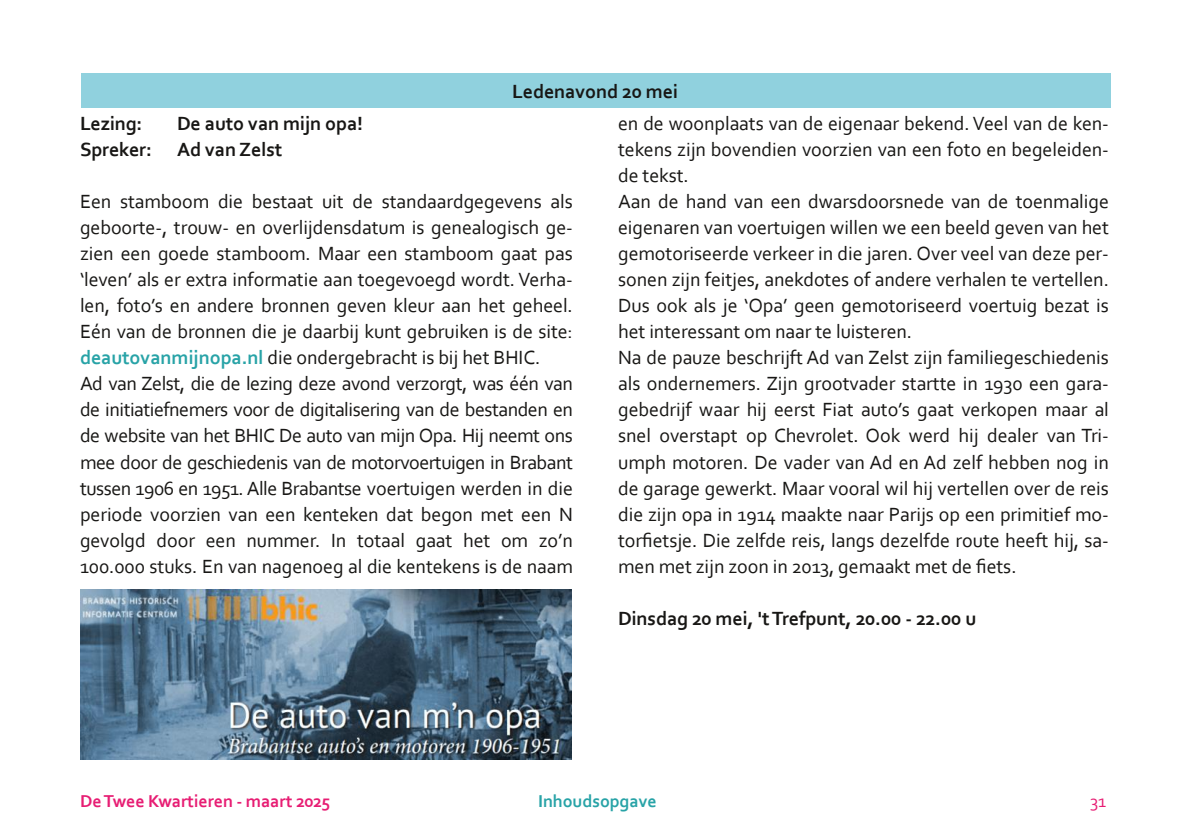
<style>
.page{position:relative;width:1191px;height:840px;background:#fff}
.page>*{position:absolute;margin:0;border:0;box-sizing:border-box;transform-origin:0 0}
.t1{font:20px/26px "Corbel";letter-spacing:-.005em;color:#181715}
.t2{font:700 20px "Corbel";letter-spacing:-.005em;color:#181715}
.t3{font:700 18px "Corbel";letter-spacing:-.005em;color:#e71d73}
.t4{font:700 18px "Corbel";letter-spacing:-.005em;color:#28a3a7}
.t5{font:18px "Corbel";color:#e71d73}
.s1{font-weight:700;color:#28a3a7}
</style>
<div class="page">
<div style="left:82px;top:74px;width:1029px;height:34px;background:#90d1de"></div>
<img style="left:80px;top:589px;width:491px;height:170px">
<p class="t2" style="left:512px;top:83px;width:167px">Ledenavond 20 mei</p>
<p class="t2" style="left:80px;top:115px;width:64px">Lezing:</p>
<p class="t2" style="left:177px;top:115px;width:188px">De auto van mijn opa!</p>
<p class="t2" style="left:80px;top:141px;width:73px">Spreker:</p>
<p class="t2" style="left:177px;top:141px;width:107px">Ad van Zelst</p>
<p class="t1" style="left:80px;top:190px;width:494px">Een stamboom die bestaat uit de standaardgegevens als geboorte‐, trouw‐ en overlijdensdatum is genealogisch ge‐ zien een goede stamboom. Maar een stamboom gaat pas ‘leven’ als er extra informatie aan toegevoegd wordt. Verha‐ len, foto’s en andere bronnen geven kleur aan het geheel.<br>Eén van de bronnen die je daarbij kunt gebruiken is de site: <span class="s1">deautovanmijnopa.nl</span> die ondergebracht is bij het BHIC.<br>Ad van Zelst, die de lezing deze avond verzorgt, was één van de initiatiefnemers voor de digitalisering van de bestanden en de website van het BHIC De auto van mijn Opa. Hij neemt ons mee door de geschiedenis van de motorvoertuigen in Brabant tussen 1906 en 1951.Alle Brabantse voertuigen werden in die periode voorzien van een kenteken dat begon met een N gevolgd door een nummer. In totaal gaat het om zo’n 100.000 stuks. En van nagenoeg al die kentekens is de naam</p>
<p class="t1" style="left:618px;top:112px;width:492px">en de woonplaats van de eigenaar bekend. Veel van de ken‐ tekens zijn bovendien voorzien van een foto en begeleiden‐ de tekst.<br>Aan de hand van een dwarsdoorsnede van de toenmalige eigenaren van voertuigen willen we een beeld geven van het gemotoriseerde verkeer in die jaren. Over veel van deze per‐ sonen zijn feitjes, anekdotes of andere verhalen te vertellen.<br>Dus ook als je ‘Opa’ geen gemotoriseerd voertuig bezat is het interessant om naar te luisteren.<br>Na de pauze beschrijft Ad van Zelst zijn familiegeschiedenis als ondernemers. Zijn grootvader startte in 1930 een gara‐ gebedrijf waar hij eerst Fiat auto’s gaat verkopen maar al snel overstapt op Chevrolet. Ook werd hij dealer van Tri‐ umph motoren. De vader van Ad en Ad zelf hebben nog in de garage gewerkt. Maar vooral wil hij vertellen over de reis die zijn opa in 1914 maakte naar Parijs op een primitief mo‐ torfietsje. Die zelfde reis, langs dezelfde route heeft hij, sa‐ men met zijn zoon in 2013, gemaakt met de fiets.</p>
<p class="t2" style="left:618px;top:609px;width:360px">Dinsdag 20 mei, 'tTrefpunt, 20.00 ‐ 22.00 u</p>
<p class="t3" style="left:80px;top:793px;width:252px">DeTwee Kwartieren ‐ maart 2025</p>
<p class="t4" style="left:538px;top:793px;width:120px">Inhoudsopgave</p>
<p class="t5" style="left:1090px;top:793px;width:18px">31</p>
</div>
